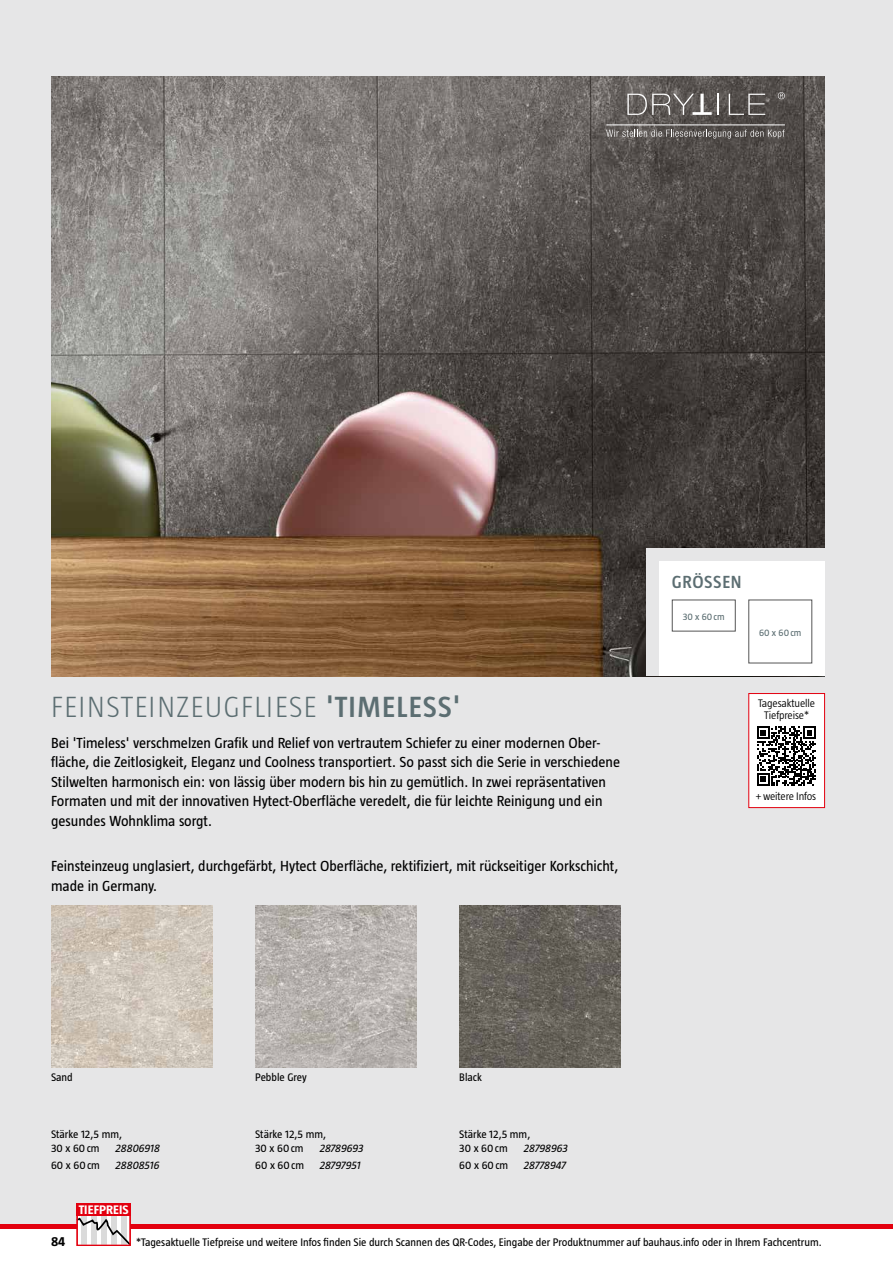
<style>
.page{position:relative;width:893px;height:1263px;background:#fff}
.page>*{position:absolute;margin:0;border:0;box-sizing:border-box;transform-origin:0 0}
.t1{font:300 30px "Taz";letter-spacing:.04em;color:#5c6e72}
.t2{font:600 18px "Taz";letter-spacing:.04em;color:#5c6e72}
.t3{font:15px/19.5px "Taz";color:#000}
.t4{font:700 13.5px "Taz";color:#000}
.t5{font:700 12.75px "Taz";color:#fff;scale:1.04 1}
.t6{font:11.25px/13.5px "Taz";color:#000}
.t7{font:italic 11.25px "Taz";letter-spacing:-.005em;color:#000}
.t8{font:300 11.25px/12px "Taz";letter-spacing:-.01em;color:#000;text-align:center}
.t9{font:9.75px "Taz";color:#5c6e72}
.s1{font-weight:600}
</style>
<div class="page">
<div style="left:0;top:0;width:893px;height:1225px;background:#e6e6e7"></div>
<hr style="left:892px;top:842px;width:1px;height:327px;background:#fff">
<img style="left:51px;top:77px;width:774px;height:599px">
<img style="left:51px;top:906px;width:162px;height:161px">
<img style="left:459px;top:906px;width:162px;height:161px">
<img style="left:255px;top:906px;width:162px;height:161px">
<hr style="left:717px;top:94px;width:2px;height:21px;background:#fff">
<svg style="left:729px;top:94px;width:36px;height:21px"></svg>
<svg style="left:606px;top:130px;width:178px;height:9px;background:#74706d"></svg>
<hr style="left:606px;top:125px;width:179px;height:1px;background:#fff">
<svg style="left:627px;top:94px;width:85px;height:21px;background:#7d7976"></svg>
<svg style="left:778px;top:92px;width:7px;height:7px"></svg>
<div style="left:748px;top:693px;width:77px;height:115px;background:#fff;border:1px solid #e3000f"></div>
<svg style="left:757px;top:726px;width:59px;height:59px"></svg>
<div style="left:646px;top:549px;width:179px;height:127px;background:#e6e6e7"></div>
<div style="left:659px;top:561px;width:166px;height:115px;background:#fff"></div>
<div style="left:672px;top:600px;width:64px;height:31px;border:1px solid #565656"></div>
<div style="left:748px;top:600px;width:64px;height:63px;border:1px solid #565656"></div>
<hr style="left:0;top:1225px;width:893px;height:4px;background:#e3000f">
<svg style="left:75px;top:1216px;width:57px;height:30px"></svg>
<div style="left:77px;top:1203px;width:54px;height:13px;background:#e3000f"></div>
<div style="left:77px;top:1203px;width:54px;height:43px;border:1px solid #e3000f"></div>
<h1 class="t1" style="left:51px;top:690px;width:411px">FEINSTEINZEUGFLIESE <span class="s1">'TIMELESS'</span></h1>
<p class="t3" style="left:51px;top:733px;width:571px">Bei 'Timeless' verschmelzen Grafik und Relief von vertrautem Schiefer zu einer modernen Ober&shy;fläche, die Zeitlosigkeit, Eleganz und Coolness transportiert. So passt sich die Serie in verschiedene Stilwelten harmonisch ein: von lässig über modern bis hin zu gemütlich. In zwei repräsentativen Formaten und mit der innovativen Hytect-Oberfläche veredelt, die für leichte Reinigung und ein gesundes Wohnklima sorgt.</p>
<p class="t3" style="left:51px;top:856px;width:569px">Feinsteinzeug unglasiert, durchgefärbt, Hytect Oberfläche, rektifiziert, mit rückseitiger Korkschicht, made in Germany.</p>
<p class="t2" style="left:672px;top:572px;width:71px">GRÖSSEN</p>
<p class="t9" style="left:683px;top:611px;width:44px">30 x 60cm</p>
<p class="t9" style="left:759px;top:627px;width:44px">60 x 60cm</p>
<p class="t8" style="left:758px;top:697px;width:59px">Tagesaktuelle<br>Tiefpreise*</p>
<p class="t8" style="left:755px;top:790px;width:62px">+ weitere Infos</p>
<p class="t6" style="left:51px;top:1070px;width:23px">Sand</p>
<p class="t6" style="left:255px;top:1070px;width:53px">Pebble Grey</p>
<p class="t6" style="left:459px;top:1070px;width:24px">Black</p>
<p class="t6" style="left:51px;top:1127px;width:73px">Stärke 12,5 mm,<br>30 x 60cm</p>
<p class="t7" style="left:116px;top:1141px;width:46px">28806918</p>
<p class="t6" style="left:255px;top:1127px;width:73px">Stärke 12,5 mm,<br>30 x 60cm</p>
<p class="t7" style="left:320px;top:1141px;width:45px">28789693</p>
<p class="t6" style="left:459px;top:1127px;width:73px">Stärke 12,5 mm,<br>30 x 60cm</p>
<p class="t7" style="left:524px;top:1141px;width:46px">28798963</p>
<p class="t6" style="left:51px;top:1158px;width:50px">60 x 60cm</p>
<p class="t7" style="left:116px;top:1159px;width:45px">28808516</p>
<p class="t6" style="left:255px;top:1158px;width:50px">60 x 60cm</p>
<p class="t7" style="left:320px;top:1159px;width:42px">28797951</p>
<p class="t6" style="left:459px;top:1158px;width:50px">60 x 60cm</p>
<p class="t7" style="left:524px;top:1159px;width:44px">28778947</p>
<p class="t5" style="left:79px;top:1202px;width:49px">TIEFPREIS</p>
<p class="t4" style="left:51px;top:1234px;width:16px">84</p>
<p class="t6" style="left:136px;top:1235px;width:687px">*Tagesaktuelle Tiefpreise und weitere Infos finden Sie durch Scannen des QR-Codes, Eingabe der Produktnummer auf bauhaus.info oder in Ihrem Fachcentrum.</p>
</div>
